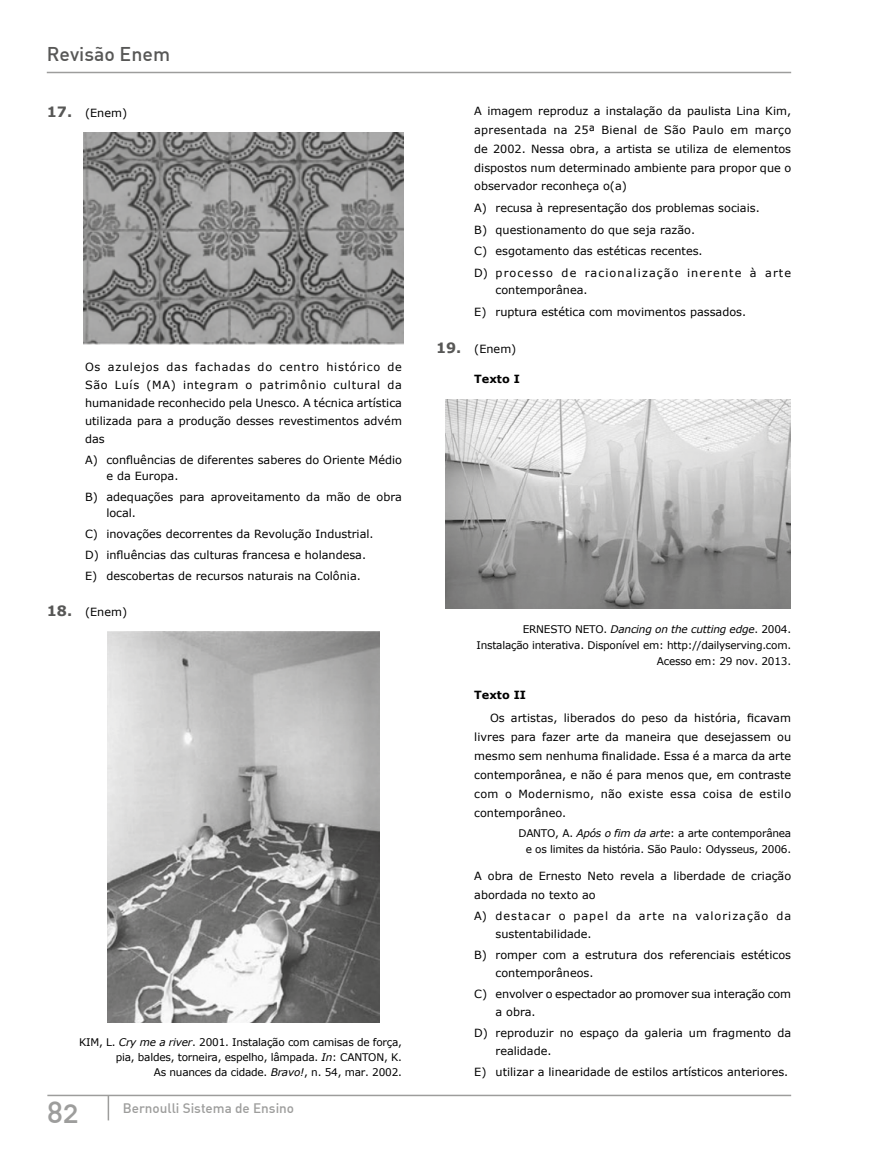
<style>
.page{position:relative;width:872px;height:1170px;background:#fff}
.page>*{position:absolute;margin:0;border:0;box-sizing:border-box;transform-origin:0 0}
.t1{font:500 30px "DIN Alternate";color:#9d9d9c}
.t2{font:500 19.5px "DIN";color:#575756}
.t3{font:500 13.5px "DIN Alternate";color:#9d9d9c}
.t4{font:11.25px/18.9px "Verdana";color:#000}
.t5{font:11.25px/17.4px "Verdana";letter-spacing:.09em;color:#000}
.t6{font:700 11.25px "Verdana";color:#000}
.t7{font:10.5px/15.9px "Verdana";letter-spacing:-.02em;color:#000;text-align:right}
.s1{font-weight:700;font-size:14.25px;color:#575756}
.s2{font-style:italic}
</style>
<div class="page">
<hr style="left:47px;top:72px;width:744px;height:1px;background:#9d9d9c">
<svg style="left:108px;top:1096px;width:1px;height:24px"></svg>
<hr style="left:47px;top:1094px;width:744px;height:2px;background:#9d9d9c">
<img style="left:84px;top:132px;width:319px;height:212px">
<img style="left:108px;top:631px;width:271px;height:391px">
<img style="left:445px;top:399px;width:345px;height:210px">
<h2 class="t2" style="left:47px;top:41px;width:125px">Revisão Enem</h2>
<p class="t4" style="left:47px;top:104px;width:82px"><span class="s1">17.</span> (Enem)</p>
<p class="t4" style="left:85px;top:357px;width:318px;line-height:18px;text-align:justify">Os azulejos das fachadas do centro histórico de São Luís (MA) integram o patrimônio cultural da humanidade reconhecido pela Unesco. A técnica artística utilizada para a produção desses revestimentos advém das</p>
<p class="t4" style="left:106px;top:451px;width:297px;line-height:16.5px;text-indent:-21px">A) confluências de diferentes saberes do Oriente Médio e da Europa.</p>
<p class="t4" style="left:106px;top:488px;width:297px;line-height:16.5px;text-indent:-21px">B) adequações para aproveitamento da mão de obra local.</p>
<p class="t4" style="left:85px;top:523px;width:290px;line-height:20.9px">C) inovações decorrentes da Revolução Industrial.<br>D) influências das culturas francesa e holandesa.<br>E) descobertas de recursos naturais na Colônia.</p>
<p class="t4" style="left:47px;top:602px;width:82px"><span class="s1">18.</span> (Enem)</p>
<p class="t7" style="left:79px;top:1034px;width:324px;line-height:15px">KIM, L. <span class="s2">Cry me a river</span>. 2001. Instalação com camisas de força, pia, baldes, torneira, espelho, lâmpada. <span class="s2">In</span>: CANTON, K.<br>As nuances da cidade. <span class="s2">Bravo!</span>, n. 54, mar. 2002.</p>
<h1 class="t1" style="left:47px;top:1093px;width:34px">82</h1>
<p class="t3" style="left:123px;top:1099px;width:173px">Bernoulli Sistema de Ensino</p>
<p class="t4" style="left:474px;top:101px;width:318px;text-align:justify">A imagem reproduz a instalação da paulista Lina Kim, apresentada na 25ª Bienal de São Paulo em março de 2002. Nessa obra, a artista se utiliza de elementos dispostos num determinado ambiente para propor que o observador reconheça o(a)</p>
<p class="t4" style="left:474px;top:197px;width:318px;line-height:21.6px">A) recusa à representação dos problemas sociais.<br>B) questionamento do que seja razão.<br>C) esgotamento das estéticas recentes.<br>D) processo de racionalização inerente à arte</p>
<p class="t4" style="left:474px;top:279px;width:273px;line-height:21.6px;text-indent:21px">contemporânea.<br>E) ruptura estética com movimentos passados.</p>
<p class="t4" style="left:436px;top:339px;width:82px"><span class="s1">19.</span> (Enem)</p>
<p class="t6" style="left:474px;top:371px;width:47px">Texto I</p>
<p class="t7" style="left:476px;top:621px;width:316px">ERNESTO NETO. <span class="s2">Dancing on the cutting edge</span>. 2004.<br>Instalação interativa. Disponível em: http://dailyserving.com.<br>Acesso em: 29 nov. 2013.</p>
<p class="t6" style="left:474px;top:687px;width:53px">Texto II</p>
<p class="t4" style="left:474px;top:708px;width:318px;text-align:justify;text-indent:16px">Os artistas, liberados do peso da história, ficavam livres para fazer arte da maneira que desejassem ou mesmo sem nenhuma finalidade. Essa é a marca da arte contemporânea, e não é para menos que, em contraste com o Modernismo, não existe essa coisa de estilo contemporâneo.</p>
<p class="t7" style="left:518px;top:824px;width:274px">DANTO, A. <span class="s2">Após o fim da arte</span>: a arte contemporânea e os limites da história. São Paulo: Odysseus, 2006.</p>
<p class="t4" style="left:474px;top:866px;width:318px">A obra de Ernesto Neto revela a liberdade de criação abordada no texto ao</p>
<p class="t5" style="left:495px;top:907px;width:297px;text-indent:-21px">A) destacar o papel da arte na valorização da sustentabilidade.</p>
<p class="t4" style="left:495px;top:946px;width:297px;line-height:17.4px;text-indent:-21px">B) romper com a estrutura dos referenciais estéticos contemporâneos.</p>
<p class="t4" style="left:495px;top:985px;width:297px;line-height:17.4px;text-indent:-21px">C) envolver o espectador ao promover sua interação com a obra.</p>
<p class="t4" style="left:495px;top:1024px;width:297px;line-height:17.4px;text-indent:-21px">D) reproduzir no espaço da galeria um fragmento da realidade.</p>
<p class="t4" style="left:474px;top:1062px;width:315px">E) utilizar a linearidade de estilos artísticos anteriores.</p>
</div>
